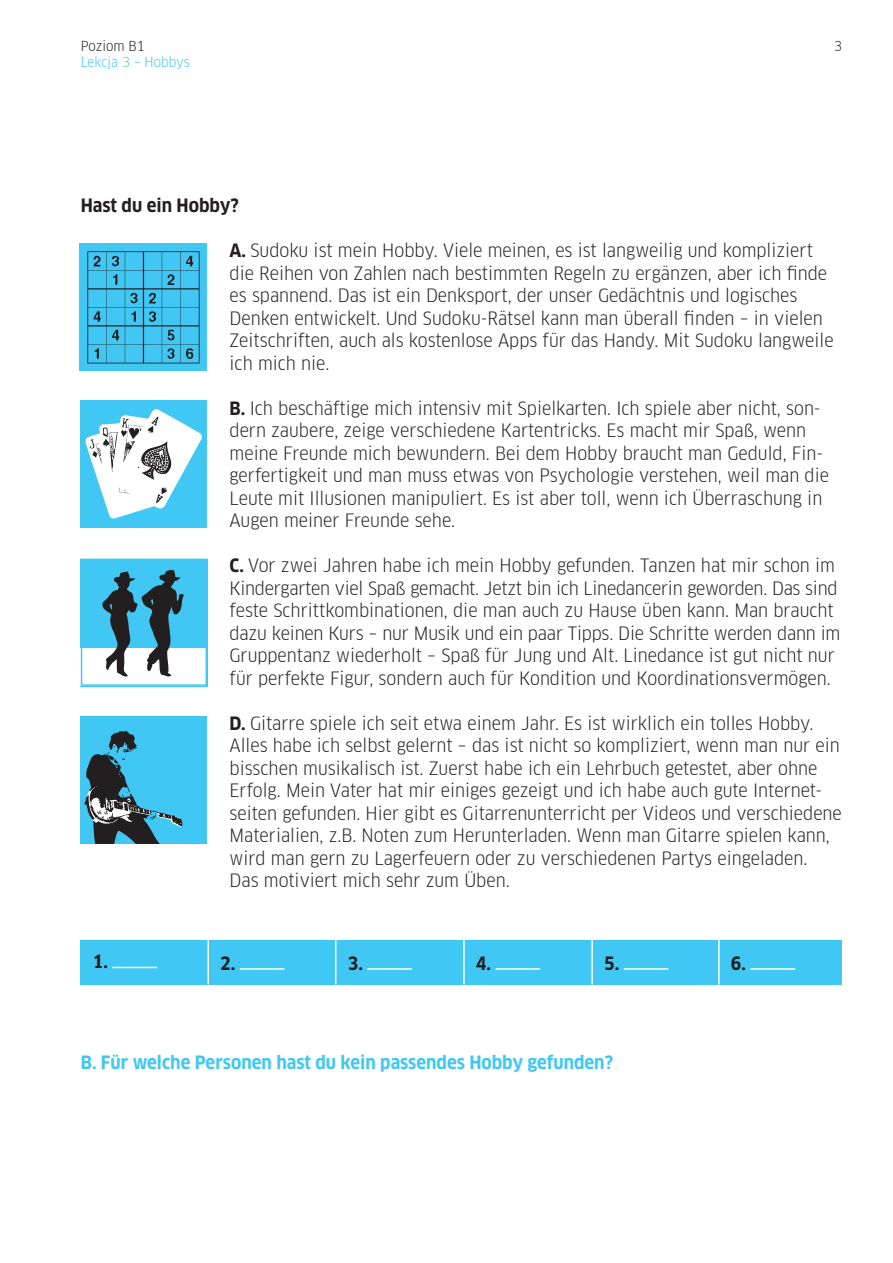
<style>
.page{position:relative;width:893px;height:1263px;background:#fff}
.page>*{position:absolute;margin:0;border:0;box-sizing:border-box;transform-origin:0 0}
.t1{font:18px/22.5px "Clan Offc Narr";color:#231f20}
.t2{font:700 18px "Clan Pro Narr";color:#40c7f4}
.t3{font:700 18px "Clan Pro Narr";color:#231f20}
.t4{font:13.5px "Clan Offc Narr";color:#40c7f4}
.t5{font:13.5px "Clan Offc Narr";color:#231f20}
.s1{font-family:"Clan Pro Narr";font-weight:700}
</style>
<div class="page">
<div style="left:81px;top:940px;width:761px;height:44px;background:#40c7f4"></div>
<hr style="left:112px;top:967px;width:45px;height:1px;background:#fff">
<hr style="left:207px;top:940px;width:2px;height:44px;background:#fff">
<hr style="left:240px;top:968px;width:44px;height:2px;background:#fff">
<hr style="left:335px;top:940px;width:1px;height:44px;background:#fff">
<hr style="left:367px;top:968px;width:45px;height:2px;background:#fff">
<hr style="left:463px;top:940px;width:2px;height:44px;background:#fff">
<hr style="left:495px;top:968px;width:45px;height:2px;background:#fff">
<hr style="left:591px;top:940px;width:2px;height:44px;background:#fff">
<hr style="left:624px;top:968px;width:44px;height:2px;background:#fff">
<hr style="left:718px;top:940px;width:2px;height:44px;background:#fff">
<hr style="left:750px;top:968px;width:45px;height:2px;background:#fff">
<div style="left:80px;top:243px;width:127px;height:128px;background:#40c7f4"></div>
<svg style="left:87px;top:251px;width:113px;height:112px"></svg>
<div style="left:81px;top:401px;width:126px;height:127px;background:#40c7f4"></div>
<svg style="left:85px;top:409px;width:117px;height:110px"></svg>
<div style="left:80px;top:559px;width:128px;height:127px;background:#40c7f4"></div>
<div style="left:81px;top:648px;width:126px;height:38px;background:#fff"></div>
<svg style="left:102px;top:569px;width:82px;height:108px"></svg>
<div style="left:81px;top:559px;width:126px;height:127px;border:2px solid #40c7f4"></div>
<div style="left:81px;top:716px;width:126px;height:128px;background:#40c7f4"></div>
<svg style="left:84px;top:730px;width:99px;height:114px"></svg>
<p class="t5" style="left:81px;top:38px;width:66px">Poziom B1</p>
<p class="t5" style="left:834px;top:38px;width:9px">3</p>
<p class="t4" style="left:81px;top:54px;width:110px">Lekcja 3 – Hobbys</p>
<p class="t3" style="left:81px;top:195px;width:159px">Hast du ein Hobby?</p>
<p class="t1" style="left:230px;top:239px;width:606px"><span class="s1">A.</span> Sudoku ist mein Hobby. Viele meinen, es ist langweilig und kompliziert die Reihen von Zahlen nach bestimmten Regeln zu ergänzen, aber ich finde es spannend. Das ist ein Denksport, der unser Gedächtnis und logisches Denken entwickelt. Und Sudoku-Rätsel kann man überall finden – in vielen Zeitschriften, auch als kostenlose Apps für das Handy. Mit Sudoku langweile ich mich nie.</p>
<p class="t1" style="left:230px;top:397px;width:601px"><span class="s1">B.</span> Ich beschäftige mich intensiv mit Spielkarten. Ich spiele aber nicht, son&shy;dern zaubere, zeige verschiedene Kartentricks. Es macht mir Spaß, wenn meine Freunde mich bewundern. Bei dem Hobby braucht man Geduld, Fin&shy;gerfertigkeit und man muss etwas von Psychologie verstehen, weil man die Leute mit Illusionen manipuliert. Es ist aber toll, wenn ich Überraschung in Augen meiner Freunde sehe.</p>
<p class="t1" style="left:230px;top:554px;width:612px"><span class="s1">C.</span> Vor zwei Jahren habe ich mein Hobby gefunden. Tanzen hat mir schon im Kindergarten viel Spaß gemacht. Jetzt bin ich Linedancerin geworden. Das sind feste Schrittkombinationen, die man auch zu Hause üben kann. Man braucht dazu keinen Kurs – nur Musik und ein paar Tipps. Die Schritte werden dann im Gruppentanz wiederholt – Spaß für Jung und Alt. Linedance ist gut nicht nur für perfekte Figur, sondern auch für Kondition und Koordinationsvermögen.</p>
<p class="t1" style="left:230px;top:712px;width:614px"><span class="s1">D.</span> Gitarre spiele ich seit etwa einem Jahr. Es ist wirklich ein tolles Hobby.<br>Alles habe ich selbst gelernt – das ist nicht so kompliziert, wenn man nur ein bisschen musikalisch ist. Zuerst habe ich ein Lehrbuch getestet, aber ohne Erfolg. Mein Vater hat mir einiges gezeigt und ich habe auch gute Internet&shy;seiten gefunden. Hier gibt es Gitarrenunterricht per Videos und verschiedene Materialien, z.B. Noten zum Herunterladen. Wenn man Gitarre spielen kann, wird man gern zu Lagerfeuern oder zu verschiedenen Partys eingeladen.<br>Das motiviert mich sehr zum Üben.</p>
<p class="t3" style="left:93px;top:951px;width:17px">1.</p>
<p class="t3" style="left:220px;top:953px;width:17px">2.</p>
<p class="t3" style="left:348px;top:953px;width:17px">3.</p>
<p class="t3" style="left:476px;top:953px;width:17px">4.</p>
<p class="t3" style="left:604px;top:953px;width:17px">5.</p>
<p class="t3" style="left:731px;top:953px;width:17px">6.</p>
<p class="t2" style="left:81px;top:1052px;width:534px">B. Für welche Personen hast du kein passendes Hobby gefunden?</p>
</div>
